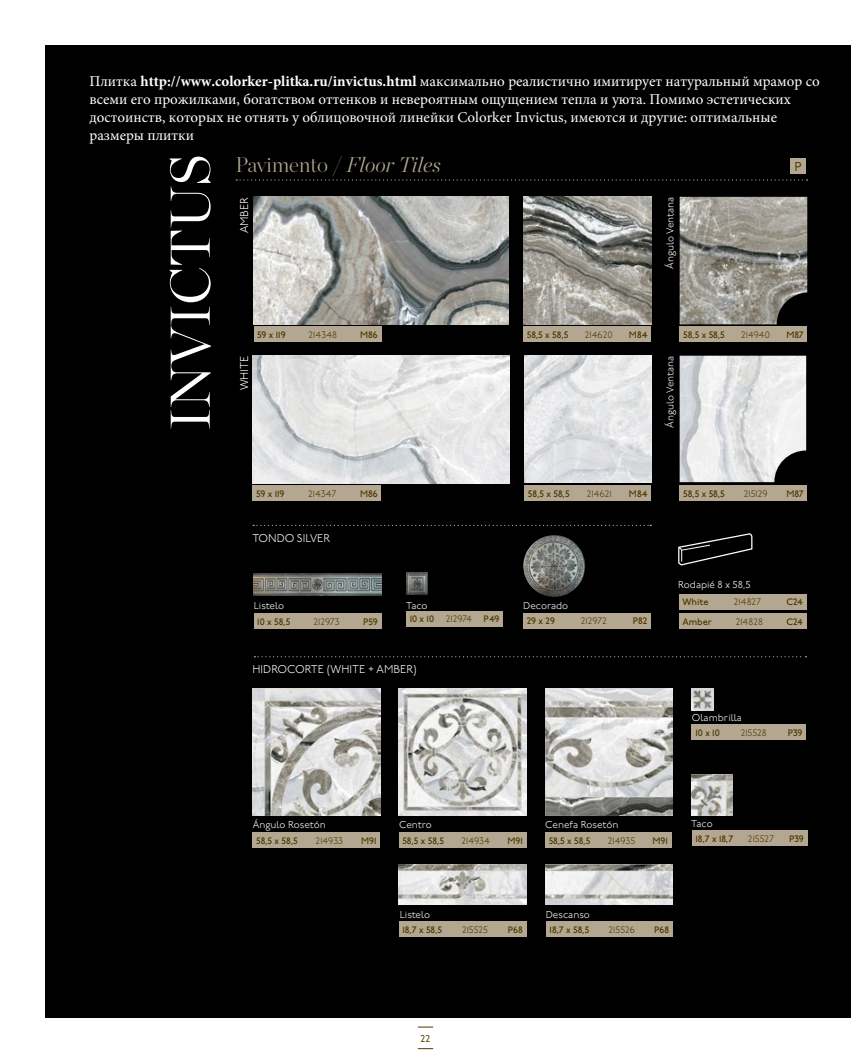
<style>
.page{position:relative;width:851px;height:1063px;background:#fff}
.page>*{position:absolute;margin:0;border:0;box-sizing:border-box;transform-origin:0 0}
.t1{font:300 55.88px "Chronicle Display";color:#fff}
.t2{font:200 21.25px "Chronicle Display";color:#b3a792}
.t3{font:15px/18px "Minion Pro";color:#fff}
.INFO{font:12.88px "P22 Underground";color:#4b3900}
.t4{font:300 11.25px "P22 Underground";color:#fff}
.t5{font:300 10px "P22 Underground";color:#fff}
.t6{font:10px "P22 Underground";color:#4b3900}
.t7{font:500 9.38px "P22 Underground";color:#4b3900}
.t8{font:300 9.38px "P22 Underground";color:#4b3900}
.t9{font:500 9.38px "P22 Underground";color:#4b3900}
.s1{font-weight:700}
.s2{font-style:italic}
.s3{font-weight:500}
</style>
<div class="page">
<div style="left:45px;top:45px;width:805px;height:973px;background:#000"></div>
<img style="left:252px;top:356px;width:258px;height:127px">
<img style="left:253px;top:197px;width:256px;height:127px">
<img style="left:679px;top:197px;width:128px;height:127px">
<img style="left:523px;top:197px;width:128px;height:127px">
<img style="left:524px;top:356px;width:127px;height:126px">
<img style="left:679px;top:356px;width:127px;height:126px">
<img style="left:523px;top:535px;width:62px;height:62px">
<img style="left:254px;top:574px;width:127px;height:22px">
<img style="left:406px;top:573px;width:21px;height:22px">
<svg style="left:236px;top:179px;width:571px;height:2px"></svg>
<svg style="left:253px;top:525px;width:398px;height:1px"></svg>
<div style="left:253px;top:326px;width:128px;height:16px;background:#b3a792"></div>
<div style="left:252px;top:485px;width:129px;height:16px;background:#b3a792"></div>
<div style="left:523px;top:326px;width:128px;height:16px;background:#b3a792"></div>
<div style="left:524px;top:485px;width:127px;height:16px;background:#b3a792"></div>
<div style="left:523px;top:613px;width:128px;height:15px;background:#b3a792"></div>
<div style="left:254px;top:613px;width:127px;height:16px;background:#b3a792"></div>
<div style="left:406px;top:611px;width:97px;height:16px;background:#b3a792"></div>
<div style="left:679px;top:326px;width:128px;height:16px;background:#b3a792"></div>
<div style="left:679px;top:485px;width:128px;height:16px;background:#b3a792"></div>
<div style="left:678px;top:594px;width:128px;height:16px;background:#b3a792"></div>
<div style="left:678px;top:613px;width:128px;height:16px;background:#b3a792"></div>
<img style="left:252px;top:688px;width:128px;height:128px">
<img style="left:545px;top:688px;width:127px;height:128px">
<img style="left:399px;top:688px;width:127px;height:128px">
<img style="left:545px;top:864px;width:127px;height:41px">
<img style="left:399px;top:864px;width:127px;height:41px">
<img style="left:691px;top:688px;width:22px;height:22px">
<img style="left:691px;top:775px;width:41px;height:41px">
<svg style="left:254px;top:656px;width:552px;height:1px"></svg>
<div style="left:252px;top:832px;width:128px;height:16px;background:#b3a792"></div>
<div style="left:546px;top:921px;width:126px;height:16px;background:#b3a792"></div>
<div style="left:399px;top:832px;width:127px;height:16px;background:#b3a792"></div>
<div style="left:399px;top:921px;width:127px;height:16px;background:#b3a792"></div>
<div style="left:545px;top:832px;width:126px;height:16px;background:#b3a792"></div>
<div style="left:691px;top:724px;width:114px;height:16px;background:#b3a792"></div>
<div style="left:691px;top:830px;width:116px;height:16px;background:#b3a792"></div>
<svg style="left:678px;top:533px;width:75px;height:33px"></svg>
<div style="left:790px;top:158px;width:16px;height:16px;background:#b3a792"></div>
<svg style="left:418px;top:1027px;width:15px;height:1px"></svg>
<svg style="left:418px;top:1048px;width:15px;height:1px"></svg>
<p class="t3" style="left:89px;top:72px;width:731px">Плитка <span class="s1">http://www.colorker-plitka.ru/invictus.html</span> максимально реалистично имитирует натуральный мрамор со всеми его прожилками, богатством оттенков и невероятным ощущением тепла и уюта. Помимо эстетических достоинств, которых не отнять у облицовочной линейки Colorker Invictus, имеются и другие: оптимальные размеры плитки</p>
<p class="t1" style="left:147px;top:430px;width:278px;rotate:-90deg">INVICTUS</p>
<p class="t2" style="left:235px;top:148px;width:206px">Pavimento / <span class="s2">Floor Tiles</span></p>
<p class="t4" style="left:238px;top:233px;width:38px;rotate:-90deg">AMBER</p>
<p class="t5" style="left:664px;top:269px;width:74px;rotate:-90deg">Ángulo Ventana</p>
<p class="INFO" style="left:794px;top:159px;width:9px">P</p>
<p class="t4" style="left:238px;top:390px;width:36px;rotate:-90deg">WHITE</p>
<p class="t7" style="left:257px;top:329px;width:30px">59 x 119</p>
<p class="t8" style="left:308px;top:329px;width:30px">214348</p>
<p class="t9" style="left:360px;top:329px;width:19px">M86</p>
<p class="t7" style="left:526px;top:329px;width:43px">58,5 x 58,5</p>
<p class="t8" style="left:584px;top:329px;width:29px">214620</p>
<p class="t9" style="left:629px;top:329px;width:20px">M84</p>
<p class="t7" style="left:683px;top:329px;width:43px">58,5 x 58,5</p>
<p class="t8" style="left:741px;top:329px;width:30px">214940</p>
<p class="t9" style="left:786px;top:329px;width:19px">M87</p>
<p class="t5" style="left:664px;top:428px;width:74px;rotate:-90deg">Ángulo Ventana</p>
<p class="t7" style="left:256px;top:488px;width:30px">59 x 119</p>
<p class="t8" style="left:308px;top:488px;width:30px">214347</p>
<p class="t9" style="left:360px;top:488px;width:19px">M86</p>
<p class="t4" style="left:252px;top:532px;width:79px">TONDO SILVER</p>
<p class="t7" style="left:528px;top:488px;width:43px">58,5 x 58,5</p>
<p class="t8" style="left:586px;top:488px;width:26px">214621</p>
<p class="t9" style="left:629px;top:488px;width:20px">M84</p>
<p class="t5" style="left:254px;top:600px;width:32px">Listelo</p>
<p class="t5" style="left:406px;top:600px;width:23px">Taco</p>
<p class="t5" style="left:523px;top:600px;width:46px">Decorado</p>
<p class="t7" style="left:257px;top:616px;width:35px">10 x 58,5</p>
<p class="t8" style="left:313px;top:616px;width:28px">212973</p>
<p class="t9" style="left:363px;top:616px;width:16px">P59</p>
<p class="t8" style="left:409px;top:614px;width:91px"><span class="s3">10 x 10</span> 212974 <span class="s3">P49</span></p>
<p class="t7" style="left:526px;top:616px;width:30px">29 x 29</p>
<p class="t8" style="left:580px;top:616px;width:28px">212972</p>
<p class="t9" style="left:632px;top:616px;width:16px">P82</p>
<p class="t4" style="left:252px;top:663px;width:166px">HIDROCORTE (WHITE + AMBER)</p>
<p class="t7" style="left:683px;top:488px;width:43px">58,5 x 58,5</p>
<p class="t8" style="left:743px;top:488px;width:25px">215129</p>
<p class="t9" style="left:786px;top:488px;width:19px">M87</p>
<p class="t5" style="left:678px;top:580px;width:74px">Rodapié 8 x 58,5</p>
<p class="t7" style="left:682px;top:597px;width:28px">White</p>
<p class="t8" style="left:733px;top:597px;width:29px">214827</p>
<p class="t9" style="left:786px;top:597px;width:18px">C24</p>
<p class="t7" style="left:682px;top:616px;width:31px">Amber</p>
<p class="t8" style="left:735px;top:616px;width:29px">214828</p>
<p class="t9" style="left:786px;top:616px;width:18px">C24</p>
<p class="t5" style="left:691px;top:713px;width:52px">Olambrilla</p>
<p class="t7" style="left:695px;top:728px;width:26px">10 x 10</p>
<p class="t8" style="left:740px;top:728px;width:28px">215528</p>
<p class="t9" style="left:787px;top:728px;width:16px">P39</p>
<p class="t5" style="left:253px;top:819px;width:74px">Ángulo Rosetón</p>
<p class="t5" style="left:545px;top:819px;width:75px">Cenefa Rosetón</p>
<p class="t5" style="left:399px;top:819px;width:34px">Centro</p>
<p class="t5" style="left:691px;top:818px;width:23px">Taco</p>
<p class="t7" style="left:256px;top:835px;width:43px">58,5 x 58,5</p>
<p class="t8" style="left:315px;top:835px;width:29px">214933</p>
<p class="t9" style="left:361px;top:835px;width:17px">M91</p>
<p class="t7" style="left:402px;top:835px;width:43px">58,5 x 58,5</p>
<p class="t8" style="left:461px;top:835px;width:30px">214934</p>
<p class="t9" style="left:507px;top:835px;width:17px">M91</p>
<p class="t7" style="left:548px;top:835px;width:43px">58,5 x 58,5</p>
<p class="t8" style="left:607px;top:835px;width:29px">214935</p>
<p class="t9" style="left:652px;top:835px;width:17px">M91</p>
<p class="t5" style="left:399px;top:909px;width:32px">Listelo</p>
<p class="t5" style="left:545px;top:909px;width:46px">Descanso</p>
<p class="t7" style="left:402px;top:924px;width:41px">18,7 x 58,5</p>
<p class="t8" style="left:462px;top:924px;width:28px">215525</p>
<p class="t9" style="left:508px;top:924px;width:16px">P68</p>
<p class="t7" style="left:549px;top:924px;width:41px">18,7 x 58,5</p>
<p class="t8" style="left:608px;top:924px;width:28px">215526</p>
<p class="t9" style="left:654px;top:924px;width:16px">P68</p>
<p class="t7" style="left:695px;top:833px;width:39px">18,7 x 18,7</p>
<p class="t8" style="left:747px;top:833px;width:28px">215527</p>
<p class="t9" style="left:788px;top:833px;width:16px">P39</p>
<p class="t6" style="left:420px;top:1033px;width:11px">22</p>
</div>
